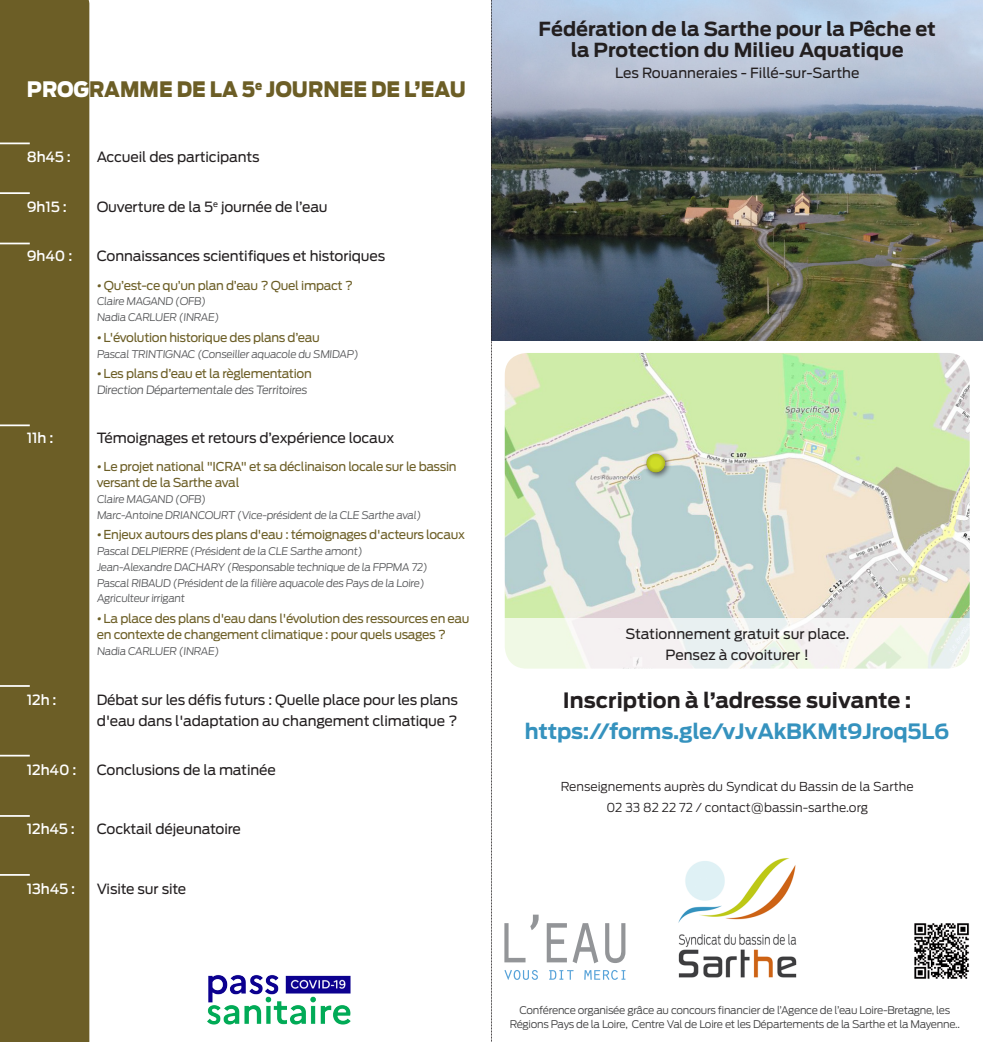
<style>
.page{position:relative;width:983px;height:1042px;background:#fff}
.page>*{position:absolute;margin:0;border:0;box-sizing:border-box;transform-origin:0 0}
.t1{font:900 21.18px "Antenna";color:#6c5e26;scale:.91 1}
.t2{font:700 21px "Antenna";letter-spacing:-.01em;color:#3592be}
.t3{font:700 21px "Antenna";color:#231f20}
.t4{font:700 19.25px/21px "Antenna";color:#231f20;text-align:center}
.t5{font:14px/21px "Antenna";letter-spacing:-.01em;color:#231f20}
.t6{font:500 14px "Antenna";letter-spacing:-.01em;color:#fff}
.t7{font:12.25px/15.8px "Antenna";letter-spacing:-.025em;color:#6c5e26}
.t8{font:300 12.25px "Antenna";color:#231f20}
.t9{font:300 11.38px "Antenna";color:#57585a}
.t10{font:300 10.5px/15.8px "Antenna";color:#57585a}
.t11{font:300 10.5px/14px "Antenna";letter-spacing:-.025em;color:#3e3e3f;text-align:center}
.s1{color:#fff}
.s2{font-family:"Ubuntu"}
</style>
<div class="page">
<div style="left:0;top:0;width:89px;height:1042px;background:#6c5e26"></div>
<img style="left:492px;top:0;width:490px;height:341px">
<hr style="left:0;top:142px;width:30px;height:2px;background:#fff">
<hr style="left:0;top:192px;width:30px;height:2px;background:#fff">
<hr style="left:0;top:243px;width:30px;height:1px;background:#fff">
<hr style="left:0;top:424px;width:30px;height:2px;background:#fff">
<hr style="left:0;top:685px;width:30px;height:2px;background:#fff">
<img style="left:504px;top:353px;width:465px;height:265px">
<div style="left:642px;top:450px;width:30px;height:29px;background:#231f20;opacity:.65"></div>
<div style="left:645px;top:453px;width:23px;height:23px;background:#231f20;opacity:.5"></div>
<img style="left:914px;top:923px;width:55px;height:56px">
<img style="left:678px;top:858px;width:119px;height:120px">
<svg style="left:546px;top:923px;width:79px;height:40px"></svg>
<svg style="left:504px;top:914px;width:34px;height:48px"></svg>
<svg style="left:504px;top:970px;width:121px;height:10px"></svg>
<svg style="left:505px;top:618px;width:465px;height:51px;fill:#f3f1f1"></svg>
<hr style="left:0;top:755px;width:30px;height:1px;background:#fff">
<hr style="left:0;top:815px;width:30px;height:2px;background:#fff">
<svg style="left:491px;top:0;width:1px;height:1042px"></svg>
<img style="left:207px;top:975px;width:144px;height:50px">
<hr style="left:0;top:874px;width:30px;height:2px;background:#fff">
<p class="t1" style="left:27px;top:76px;width:484px"><span class="s1">PROG</span>RAMME DE LA 5<sup>e</sup> JOURNEE DE L’EAU</p>
<p class="t6" style="left:27px;top:149px;width:46px">8h45 :</p>
<p class="t5" style="left:97px;top:147px;width:164px">Accueil des participants</p>
<p class="t6" style="left:27px;top:198px;width:42px">9h15 :</p>
<p class="t5" style="left:97px;top:196px;width:232px">Ouverture de la 5<sup>e</sup> journée de l’eau</p>
<p class="t6" style="left:27px;top:248px;width:47px">9h40 :</p>
<p class="t5" style="left:97px;top:246px;width:290px">Connaissances scientifiques et historiques</p>
<p class="t7" style="left:97px;top:277px;width:258px"><span class="s2">•</span> Qu’est-ce qu’un plan d’eau ? Quel impact ?</p>
<p class="t10" style="left:97px;top:294px;width:125px">Claire MAGAND (OFB)<br>Nadia CARLUER (INRAE)</p>
<p class="t7" style="left:97px;top:330px;width:224px"><span class="s2">•</span> L'évolution historique des plans d’eau</p>
<p class="t10" style="left:97px;top:346px;width:264px">Pascal TRINTIGNAC (Conseiller aquacole du SMIDAP)</p>
<p class="t7" style="left:97px;top:366px;width:216px"><span class="s2">•</span> Les plans d’eau et la règlementation</p>
<p class="t9" style="left:97px;top:383px;width:213px">Direction Départementale des Territoires</p>
<p class="t6" style="left:27px;top:430px;width:28px">11h :</p>
<p class="t5" style="left:97px;top:427px;width:299px">Témoignages et retours d’expérience locaux</p>
<p class="t7" style="left:97px;top:459px;width:361px"><span class="s2">•</span> Le projet national "ICRA" et sa déclinaison locale sur le bassin versant de la Sarthe aval</p>
<p class="t10" style="left:97px;top:491px;width:327px">Claire MAGAND (OFB)<br>Marc-Antoine DRIANCOURT (Vice-président de la CLE Sarthe aval)</p>
<p class="t7" style="left:97px;top:527px;width:369px"><span class="s2">•</span> Enjeux autours des plans d'eau : témoignages d'acteurs locaux</p>
<p class="t10" style="left:97px;top:543px;width:268px">Pascal DELPIERRE (Président de la CLE Sarthe amont)</p>
<p class="t10" style="left:97px;top:559px;width:333px">Jean-Alexandre DACHARY (Responsable technique de la FPPMA 72)</p>
<p class="t10" style="left:97px;top:575px;width:330px">Pascal RIBAUD (Président de la filière aquacole des Pays de la Loire)</p>
<p class="t10" style="left:97px;top:591px;width:91px">Agriculteur irrigant</p>
<p class="t7" style="left:97px;top:611px;width:374px"><span class="s2">•</span> La place des plans d'eau dans l'évolution des ressources en eau en contexte de changement climatique : pour quels usages ?</p>
<p class="t10" style="left:97px;top:643px;width:125px">Nadia CARLUER (INRAE)</p>
<p class="t6" style="left:27px;top:691px;width:31px">12h :</p>
<p class="t5" style="left:97px;top:689px;width:363px">Débat sur les défis futurs : Quelle place pour les plans d'eau dans l'adaptation au changement climatique ?</p>
<p class="t6" style="left:27px;top:761px;width:51px">12h40 :</p>
<p class="t5" style="left:97px;top:759px;width:180px">Conclusions de la matinée</p>
<p class="t6" style="left:27px;top:820px;width:50px">12h45 :</p>
<p class="t5" style="left:97px;top:818px;width:146px">Cocktail déjeunatoire</p>
<p class="t6" style="left:27px;top:880px;width:50px">13h45 :</p>
<p class="t5" style="left:97px;top:878px;width:91px">Visite sur site</p>
<p class="t4" style="left:538px;top:18px;width:399px">Fédération de la Sarthe pour la Pêche et la Protection du Milieu Aquatique</p>
<p class="t5" style="left:615px;top:62px;width:246px">Les Rouanneraies - Fillé-sur-Sarthe</p>
<p class="t5" style="left:625px;top:623px;width:225px">Stationnement gratuit sur place.</p>
<p class="t5" style="left:665px;top:644px;width:145px">Pensez à covoiturer !</p>
<p class="t3" style="left:562px;top:687px;width:350px">Inscription à l’adresse suivante :</p>
<p class="t2" style="left:524px;top:718px;width:426px">https://forms.gle/vJvAkBKMt9Jroq5L6</p>
<p class="t8" style="left:560px;top:779px;width:354px">Renseignements auprès du Syndicat du Bassin de la Sarthe</p>
<p class="t8" style="left:606px;top:800px;width:263px">02 33 82 22 72 / contact@bassin-sarthe.org</p>
<p class="t11" style="left:509px;top:1003px;width:451px">Conférence organisée grâce au concours financier de l’Agence de l’eau Loire-Bretagne, les<br>Régions Pays de la Loire, Centre Val de Loire et les Départements de la Sarthe et la Mayenne..</p>
</div>
